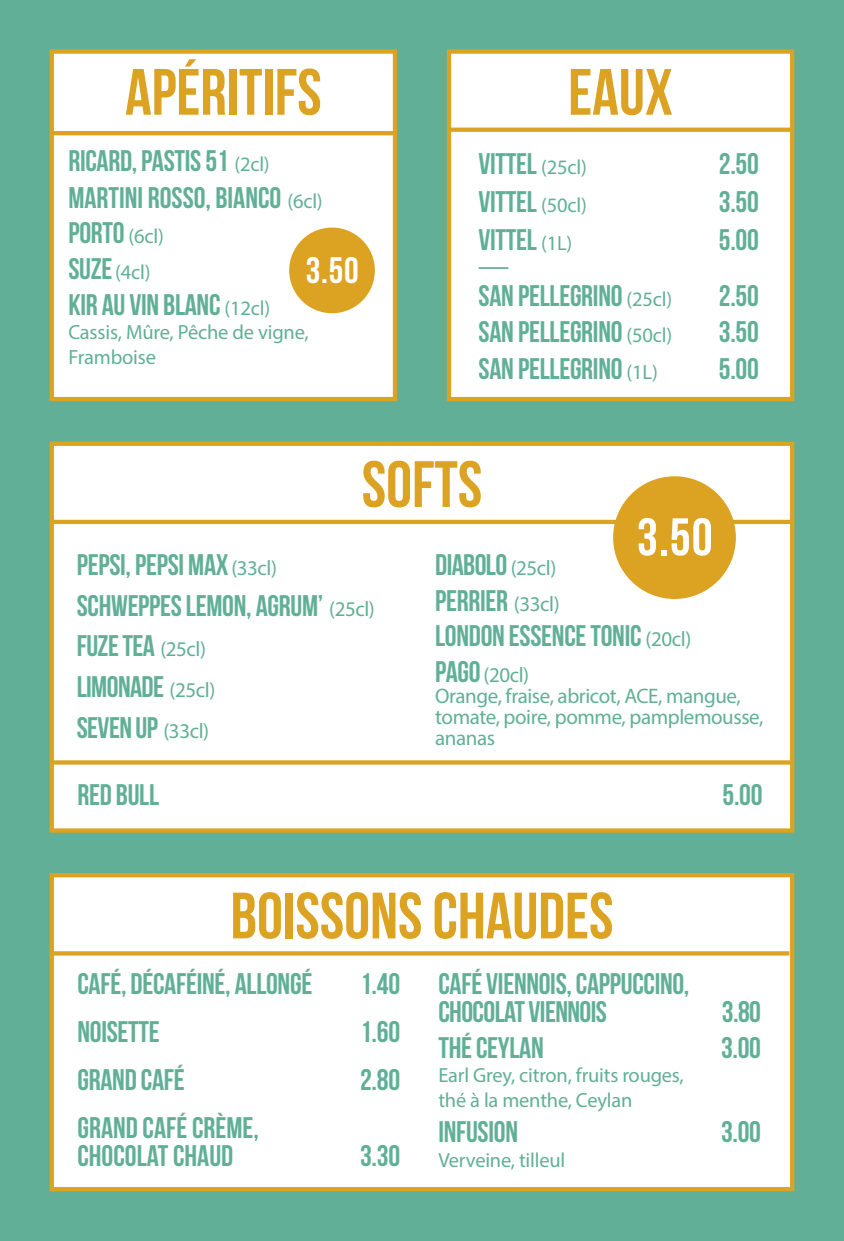
<style>
.page{position:relative;width:844px;height:1241px;background:#fff}
.page>*{position:absolute;margin:0;border:0;box-sizing:border-box;transform-origin:0 0}
.t1{font:700 65.27px "Bebas Neue";color:#dca221}
.t2{font:700 52.85px "Bebas Neue";color:#fff}
.t3{font:700 36.75px "Bebas Neue";color:#fff}
.t4{font:700 29.75px/40.6px "Bebas Neue";letter-spacing:-.01em;color:#61af96}
.t5{font:21px/21px "Myriad Pro";letter-spacing:-.02em;color:#61af96}
.t6{font:20.47px/24.7px "Myriad Pro";letter-spacing:-.01em;color:#61af96}
.s1{font-family:"Myriad Pro";font-weight:400;font-size:20.47px}
.s2{font-family:"Bebas Neue";font-weight:700;font-size:29.75px}
.s3{font-family:"Myriad Pro";font-weight:400;font-size:21px}
</style>
<div class="page">
<div style="left:0;top:0;width:843px;height:1240px;background:#61af96"></div>
<div style="left:446px;top:49px;width:348px;height:352px;background:#fff;border:4px solid #dca221"></div>
<div style="left:448px;top:127px;width:344px;height:5px;background:#dca221"></div>
<div style="left:50px;top:49px;width:347px;height:352px;background:#fff;border:4px solid #dca221"></div>
<div style="left:289px;top:227px;width:86px;height:86px;background:#dca221;border-radius:50%"></div>
<hr style="left:51px;top:131px;width:344px;height:4px;background:#dca221">
<div style="left:50px;top:872px;width:744px;height:319px;background:#fff;border:4px solid #dca221"></div>
<svg style="left:51px;top:951px;width:738px;height:4px;fill:#dca221"></svg>
<div style="left:50px;top:441px;width:744px;height:391px;background:#fff;border:4px solid #dca221"></div>
<div style="left:51px;top:519px;width:743px;height:5px;background:#dca221"></div>
<div style="left:613px;top:476px;width:122px;height:123px;background:#dca221;border-radius:50%"></div>
<svg style="left:53px;top:760px;width:738px;height:4px;fill:#dca221"></svg>
<hr style="left:478px;top:267px;width:30px;height:2px;background:#61af96">
<h1 class="t1" style="left:125px;top:56px;width:198px">APÉRITIFS</h1>
<p class="t4" style="left:68px;top:142px;width:256px;line-height:36.4px">RICARD, PASTIS 51 <span class="s1">(2cl)<br></span>MARTINI ROSSO, BIANCO <span class="s1">(6cl)<br></span>PORTO <span class="s1">(6cl)</span></p>
<p class="t6" style="left:68px;top:259px;width:84px"><span class="s2">SUZE</span>(4cl)</p>
<p class="t4" style="left:68px;top:284px;width:203px">KIR AU VIN BLANC <span class="s1">(12cl)</span></p>
<p class="t6" style="left:68px;top:320px;width:242px">Cassis, Mûre, Pêche de vigne,<br>Framboise</p>
<p class="t3" style="left:306px;top:250px;width:54px">3.50</p>
<h1 class="t1" style="left:568px;top:56px;width:106px">EAUX</h1>
<p class="t4" style="left:478px;top:143px;width:110px">VITTEL <span class="s1">(25cl)</span></p>
<p class="t4" style="left:718px;top:143px;width:41px">2.50</p>
<p class="t4" style="left:478px;top:181px;width:110px">VITTEL <span class="s1">(50cl)</span></p>
<p class="t4" style="left:718px;top:181px;width:41px">3.50</p>
<p class="t4" style="left:478px;top:219px;width:95px">VITTEL <span class="s1">(1L)</span></p>
<p class="t4" style="left:718px;top:219px;width:41px">5.00</p>
<p class="t4" style="left:478px;top:275px;width:195px">SAN PELLEGRINO <span class="s1">(25cl)</span></p>
<p class="t4" style="left:718px;top:275px;width:41px">2.50</p>
<p class="t4" style="left:478px;top:311px;width:195px">SAN PELLEGRINO <span class="s1">(50cl)</span></p>
<p class="t4" style="left:718px;top:311px;width:41px">3.50</p>
<p class="t4" style="left:478px;top:347px;width:181px">SAN PELLEGRINO <span class="s1">(1L)</span></p>
<p class="t4" style="left:718px;top:347px;width:41px">5.00</p>
<h1 class="t1" style="left:361px;top:448px;width:122px">SOFTS</h1>
<h2 class="t2" style="left:636px;top:508px;width:77px">3.50</h2>
<p class="t4" style="left:77px;top:543px;width:299px">PEPSI, PEPSI MAX<span class="s3">(33cl)<br></span>SCHWEPPES LEMON, AGRUM’ <span class="s3">(25cl)<br></span>FUZE TEA <span class="s3">(25cl)<br></span>LIMONADE <span class="s3">(25cl)<br></span>SEVEN UP <span class="s3">(33cl)</span></p>
<p class="t4" style="left:435px;top:546px;width:258px;line-height:35.7px">DIABOLO <span class="s3">(25cl)<br></span>PERRIER <span class="s3">(33cl)<br></span>LONDON ESSENCE TONIC <span class="s3">(20cl)</span></p>
<p class="t5" style="left:435px;top:664px;width:330px"><span class="s2">PAGO</span>(20cl)<br>Orange, fraise, abricot, ACE, mangue, tomate, poire, pomme, pamplemousse, ananas</p>
<p class="t4" style="left:77px;top:774px;width:83px">RED BULL</p>
<p class="t4" style="left:722px;top:774px;width:41px">5.00</p>
<h1 class="t1" style="left:230px;top:879px;width:384px">BOISSONS CHAUDES</h1>
<p class="t4" style="left:77px;top:962px;width:236px">CAFÉ, DÉCAFÉINÉ, ALLONGÉ</p>
<p class="t4" style="left:360px;top:962px;width:41px">1.40</p>
<p class="t4" style="left:77px;top:1010px;width:84px">NOISETTE</p>
<p class="t4" style="left:360px;top:1010px;width:41px">1.60</p>
<p class="t4" style="left:77px;top:1059px;width:109px">GRAND CAFÉ</p>
<p class="t4" style="left:360px;top:1059px;width:41px">2.80</p>
<p class="t4" style="left:77px;top:1113px;width:183px;line-height:28px">GRAND CAFÉ CRÈME,<br>CHOCOLAT CHAUD</p>
<p class="t4" style="left:360px;top:1135px;width:41px">3.30</p>
<p class="t4" style="left:438px;top:969px;width:252px;line-height:28px">CAFÉ VIENNOIS, CAPPUCCINO,<br>CHOCOLAT VIENNOIS</p>
<p class="t4" style="left:721px;top:990px;width:41px">3.80</p>
<p class="t4" style="left:438px;top:1026px;width:107px">THÉ CEYLAN</p>
<p class="t4" style="left:720px;top:1026px;width:41px">3.00</p>
<p class="t6" style="left:438px;top:1062px;width:247px">Earl Grey, citron, fruits rouges, thé à la menthe, Ceylan</p>
<p class="t4" style="left:438px;top:1111px;width:81px">INFUSION</p>
<p class="t4" style="left:720px;top:1111px;width:41px">3.00</p>
<p class="t6" style="left:438px;top:1147px;width:128px">Verveine, tilleul</p>
</div>
